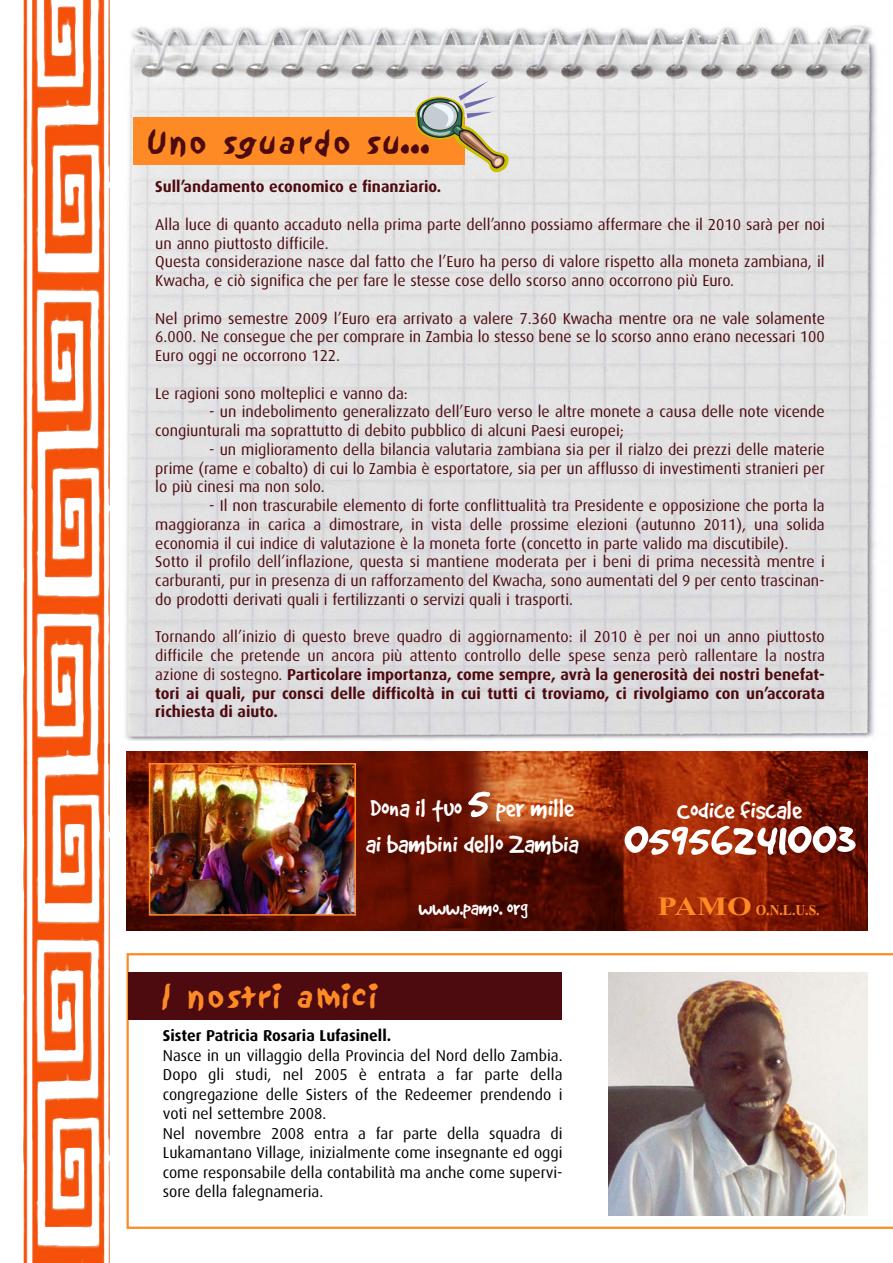
<style>
.page{position:relative;width:893px;height:1263px;background:#fff}
.page>*{position:absolute;margin:0;border:0;box-sizing:border-box;transform-origin:0 0}
.t1{font:57px "Good Dog Plain";color:#fff}
.t2{font:30px "Sand";color:#4d0a0f}
.t3{font:30px "Sand";color:#fe8a25}
.t4{font:28.5px/35.7px "Good Dog Plain";color:#fff}
.t5{font:22.5px "Good Dog Plain";color:#fff}
.t6{font:15.75px/18.8px "Dax";color:#4d0a0f}
.t7{font:15.75px/19.5px "Dax";color:#000}
.t8{font:700 15.75px "Dax";color:#4d0a0f}
.t9{font:700 15.75px "Dax";color:#000}
.t10{font:700 15px "Times New Roman";color:#fe8a25;scale:.91 1}
.s1{font-weight:700}
.s2{font-size:57px}
.s3{font-size:26.4px}
</style>
<div class="page">
<img style="left:125px;top:25px;width:752px;height:716px">
<svg style="left:127px;top:953px;width:766px;height:276px"></svg>
<div style="left:129px;top:972px;width:433px;height:48px;background:#4d0a0f"></div>
<div style="left:133px;top:118px;width:332px;height:47px;background:#fe8a25"></div>
<img style="left:23px;top:0;width:87px;height:1263px">
<img style="left:608px;top:972px;width:259px;height:244px">
<img style="left:126px;top:752px;width:742px;height:179px">
<img style="left:152px;top:766px;width:201px;height:147px">
<div style="left:149px;top:763px;width:207px;height:153px;border:2px solid #fe8a25"></div>
<svg style="left:415px;top:81px;width:93px;height:91px"></svg>
<h2 class="t2" style="left:148px;top:130px;width:284px">Uno sguardo su...</h2>
<p class="t8" style="left:155px;top:179px;width:288px">Sull’andamento economico e finanziario.</p>
<p class="t6" style="left:155px;top:216px;width:671px">Alla luce di quanto accaduto nella prima parte dell’anno possiamo affermare che il 2010 sarà per noi un anno piuttosto difficile.<br>Questa considerazione nasce dal fatto che l’Euro ha perso di valore rispetto alla moneta zambiana, il Kwacha, e ciò significa che per fare le stesse cose dello scorso anno occorrono più Euro.</p>
<p class="t6" style="left:155px;top:310px;width:671px;text-align:justify">Nel primo semestre 2009 l’Euro era arrivato a valere 7.360 Kwacha mentre ora ne vale solamente 6.000. Ne consegue che per comprare in Zambia lo stesso bene se lo scorso anno erano necessari 100<br>Euro oggi ne occorrono 122.</p>
<p class="t6" style="left:155px;top:385px;width:254px">Le ragioni sono molteplici e vanno da:</p>
<p class="t6" style="left:155px;top:403px;width:671px;text-indent:54px">- un indebolimento generalizzato dell’Euro verso le altre monete a causa delle note vicende congiunturali ma soprattutto di debito pubblico di alcuni Paesi europei;</p>
<p class="t6" style="left:155px;top:441px;width:671px;text-align:justify;text-indent:54px">- un miglioramento della bilancia valutaria zambiana sia per il rialzo dei prezzi delle materie prime (rame e cobalto) di cui lo Zambia è esportatore, sia per un afflusso di investimenti stranieri per lo più cinesi ma non solo.</p>
<p class="t6" style="left:155px;top:497px;width:671px;text-indent:54px">- Il non trascurabile elemento di forte conflittualità tra Presidente e opposizione che porta la maggioranza in carica a dimostrare, in vista delle prossime elezioni (autunno 2011), una solida economia il cui indice di valutazione è la moneta forte (concetto in parte valido ma discutibile).<br>Sotto il profilo dell’inflazione, questa si mantiene moderata per i beni di prima necessità mentre i carburanti, pur in presenza di un rafforzamento del Kwacha, sono aumentati del 9 per cento trascinan&shy;do prodotti derivati quali i fertilizzanti o servizi quali i trasporti.</p>
<p class="t6" style="left:155px;top:628px;width:671px;text-align:justify">Tornando all’inizio di questo breve quadro di aggiornamento: il 2010 è per noi un anno piuttosto difficile che pretende un ancora più attento controllo delle spese senza però rallentare la nostra azione di sostegno. <span class="s1">Particolare importanza, come sempre, avrà la generosità dei nostri benefat&shy;tori ai quali, pur consci delle difficoltà in cui tutti ci troviamo, ci rivolgiamo con un’accorata richiesta di aiuto.</span></p>
<h3 class="t4" style="left:366px;top:789px;width:214px">Dona il tuo <span class="s2">5</span> per mille ai bambini dello Zambia</h3>
<h3 class="t4" style="left:677px;top:791px;width:126px">Codice fiscale</h3>
<h1 class="t1" style="left:623px;top:802px;width:234px">05956241003</h1>
<h2 class="t3" style="left:162px;top:983px;width:216px">I nostri amici</h2>
<h3 class="t5" style="left:418px;top:895px;width:111px">www.pamo. org</h3>
<p class="t9" style="left:163px;top:1028px;width:230px">Sister Patricia Rosaria Lufasinell.</p>
<p class="t7" style="left:163px;top:1046px;width:401px">Nasce in un villaggio della Provincia del Nord dello Zambia.<br>Dopo gli studi, nel 2005 è entrata a far parte della congregazione delle Sisters of the Redeemer prendendo i voti nel settembre 2008.<br>Nel novembre 2008 entra a far parte della squadra di Lukamantano Village, inizialmente come insegnante ed oggi come responsabile della contabilità ma anche come supervi&shy;sore della falegnameria.</p>
<p class="t10" style="left:657px;top:905px;width:180px"><span class="s3">PAMO</span> O.N.L.U.S.</p>
</div>
